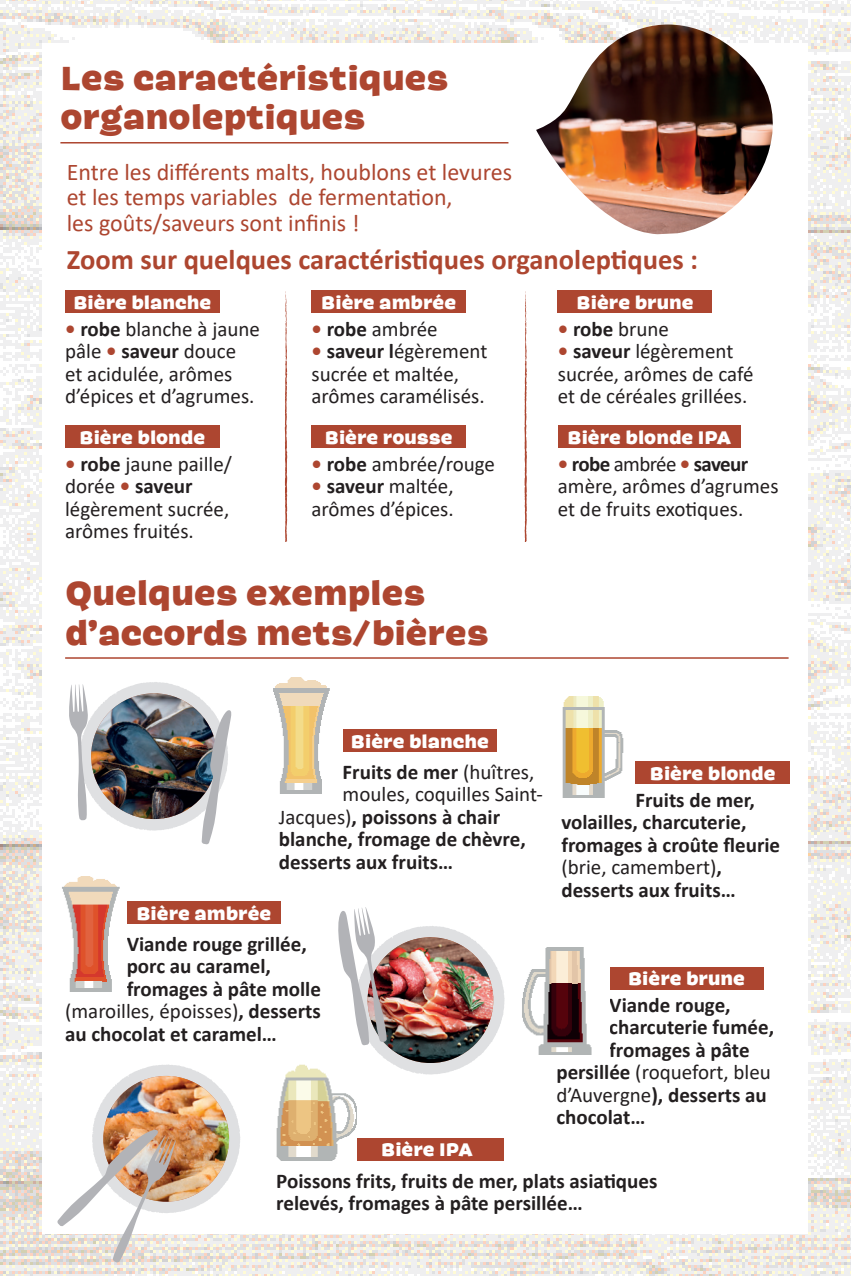
<style>
.page{position:relative;width:851px;height:1276px;background:#fff}
.page>*{position:absolute;margin:0;border:0;box-sizing:border-box;transform-origin:0 0}
.t1{font:700 33px/39.6px "Pancho";color:#ad4630}
.t2{font:700 28.5px "Calibri";color:#ad4630}
.t3{font:24px/25.5px "Calibri";color:#ad4630}
.t4{font:21px/22.5px "Calibri";color:#231f20}
.t5{font:700 21px/22.5px "Calibri";color:#231f20}
.t6{font:700 18px "Pancho";color:#fff}
.s1{font-weight:700;color:#ad4630}
.s2{font-weight:700}
.s3{font-weight:400}
</style>
<div class="page">
<img style="left:850px;top:0;width:1px;height:1276px">
<img style="left:0;top:0;width:850px;height:535px">
<img style="left:0;top:535px;width:850px;height:741px">
<div style="left:43px;top:43px;width:765px;height:1190px;background:#fff"></div>
<div style="left:350px;top:1138px;width:154px;height:22px;background:#ad4630"></div>
<img style="left:276px;top:1064px;width:80px;height:96px">
<hr style="left:60px;top:142px;width:448px;height:1px;background:#ad4630">
<hr style="left:65px;top:657px;width:723px;height:2px;background:#ad4630">
<div style="left:342px;top:730px;width:154px;height:22px;background:#ad4630"></div>
<img style="left:274px;top:678px;width:56px;height:115px">
<img style="left:69px;top:682px;width:162px;height:162px">
<img style="left:562px;top:696px;width:62px;height:101px">
<div style="left:635px;top:762px;width:154px;height:22px;background:#ad4630"></div>
<img style="left:334px;top:907px;width:170px;height:167px">
<div style="left:127px;top:901px;width:154px;height:23px;background:#ad4630"></div>
<img style="left:62px;top:876px;width:58px;height:115px">
<div style="left:609px;top:967px;width:154px;height:22px;background:#ad4630"></div>
<img style="left:522px;top:947px;width:70px;height:107px">
<img style="left:57px;top:1064px;width:183px;height:198px">
<div style="left:65px;top:291px;width:154px;height:22px;background:#ad4630"></div>
<div style="left:65px;top:426px;width:154px;height:22px;background:#ad4630"></div>
<div style="left:311px;top:291px;width:154px;height:22px;background:#ad4630"></div>
<div style="left:311px;top:426px;width:154px;height:22px;background:#ad4630"></div>
<div style="left:557px;top:291px;width:154px;height:22px;background:#ad4630"></div>
<div style="left:557px;top:426px;width:183px;height:22px;background:#ad4630"></div>
<svg style="left:285px;top:292px;width:3px;height:249px"></svg>
<svg style="left:524px;top:292px;width:3px;height:249px"></svg>
<svg style="left:536px;top:6px;width:250px;height:229px"></svg>
<img style="left:536px;top:25px;width:250px;height:209px">
<h1 class="t1" style="left:60px;top:59px;width:389px">Les caractéristiques organoleptiques</h1>
<p class="t3" style="left:67px;top:158px;width:447px">Entre les différents malts, houblons et levures et les temps variables de fermentation,<br>les goûts/saveurs sont infinis !</p>
<h2 class="t2" style="left:67px;top:239px;width:632px">Zoom sur quelques caractéristiques organoleptiques :</h2>
<p class="t6" style="left:73px;top:291px;width:139px">Bière blanche</p>
<p class="t4" style="left:65px;top:317px;width:196px"><span class="s1">•</span> <span class="s2">robe</span> blanche à jaune pâle <span class="s1">•</span> <span class="s2">saveur</span> douce<br>et acidulée, arômes d’épices et d’agrumes.</p>
<p class="t6" style="left:79px;top:426px;width:127px">Bière blonde</p>
<p class="t4" style="left:65px;top:452px;width:168px"><span class="s1">•</span> <span class="s2">robe</span> jaune paille/ dorée <span class="s1">•</span> <span class="s2">saveur </span>légèrement sucrée, arômes fruités.</p>
<p class="t6" style="left:321px;top:291px;width:136px">Bière ambrée</p>
<p class="t4" style="left:311px;top:317px;width:128px"><span class="s1">•</span> <span class="s2">robe</span> ambrée</p>
<p class="t4" style="left:311px;top:339px;width:177px"><span class="s1">•</span> <span class="s2">saveur l</span>égèrement sucrée et maltée, arômes caramélisés.</p>
<p class="t6" style="left:325px;top:426px;width:129px">Bière rousse</p>
<p class="t4" style="left:311px;top:452px;width:185px"><span class="s1">•</span> <span class="s2">robe</span> ambrée/rouge</p>
<p class="t4" style="left:311px;top:474px;width:144px"><span class="s1">•</span> <span class="s2">saveur</span> maltée, arômes d’épices.</p>
<h1 class="t1" style="left:65px;top:575px;width:425px">Quelques exemples d’accords mets/bières</h1>
<p class="t6" style="left:576px;top:291px;width:118px">Bière brune</p>
<p class="t4" style="left:557px;top:317px;width:113px"><span class="s1">•</span> <span class="s2">robe</span> brune</p>
<p class="t4" style="left:557px;top:339px;width:197px"><span class="s1">•</span> <span class="s2">saveur</span> légèrement sucrée, arômes de café et de céréales grillées.</p>
<p class="t6" style="left:567px;top:426px;width:165px">Bière blonde IPA</p>
<p class="t4" style="left:557px;top:452px;width:222px"><span class="s1">•</span> <span class="s2">robe</span> ambrée <span class="s1">•</span> <span class="s2">saveur </span>amère, arômes d’agrumes et de fruits exotiques.</p>
<p class="t6" style="left:351px;top:730px;width:139px">Bière blanche</p>
<p class="t5" style="left:342px;top:760px;width:193px">Fruits de mer <span class="s3">(huîtres,</span></p>
<p class="t4" style="left:342px;top:782px;width:202px">moules, coquilles Saint-</p>
<p class="t5" style="left:279px;top:805px;width:223px"><span class="s3">Jacques)</span>, poissons à chair</p>
<p class="t5" style="left:279px;top:828px;width:248px">blanche, fromage de chèvre,</p>
<p class="t5" style="left:279px;top:850px;width:176px">desserts aux fruits…</p>
<p class="t6" style="left:136px;top:902px;width:136px">Bière ambrée</p>
<p class="t5" style="left:127px;top:932px;width:182px">Viande rouge grillée,</p>
<p class="t5" style="left:127px;top:955px;width:146px">porc au caramel,</p>
<p class="t5" style="left:127px;top:977px;width:196px">fromages à pâte molle</p>
<p class="t4" style="left:65px;top:999px;width:257px">(maroilles, époisses)<span class="s2">, desserts</span></p>
<p class="t5" style="left:65px;top:1022px;width:213px">au chocolat et caramel…</p>
<p class="t6" style="left:649px;top:762px;width:127px">Bière blonde</p>
<p class="t5" style="left:561px;top:788px;width:220px;text-indent:74px">Fruits de mer, volailles, charcuterie, fromages à croûte fleurie <span class="s3">(brie, camembert)</span>, desserts aux fruits…</p>
<p class="t6" style="left:628px;top:967px;width:118px">Bière brune</p>
<p class="t5" style="left:609px;top:993px;width:123px">Viande rouge,</p>
<p class="t5" style="left:609px;top:1015px;width:166px">charcuterie fumée,</p>
<p class="t5" style="left:609px;top:1038px;width:142px">fromages à pâte</p>
<p class="t4" style="left:556px;top:1060px;width:216px"><span class="s2">persillée</span> (roquefort, bleu</p>
<p class="t5" style="left:556px;top:1083px;width:212px"><span class="s3">d’Auvergne</span>), desserts au</p>
<p class="t5" style="left:556px;top:1105px;width:90px">chocolat…</p>
<p class="t6" style="left:381px;top:1138px;width:93px">Bière IPA</p>
<p class="t5" style="left:276px;top:1169px;width:382px">Poissons frits, fruits de mer, plats asiatiques relevés, fromages à pâte persillée…</p>
</div>
